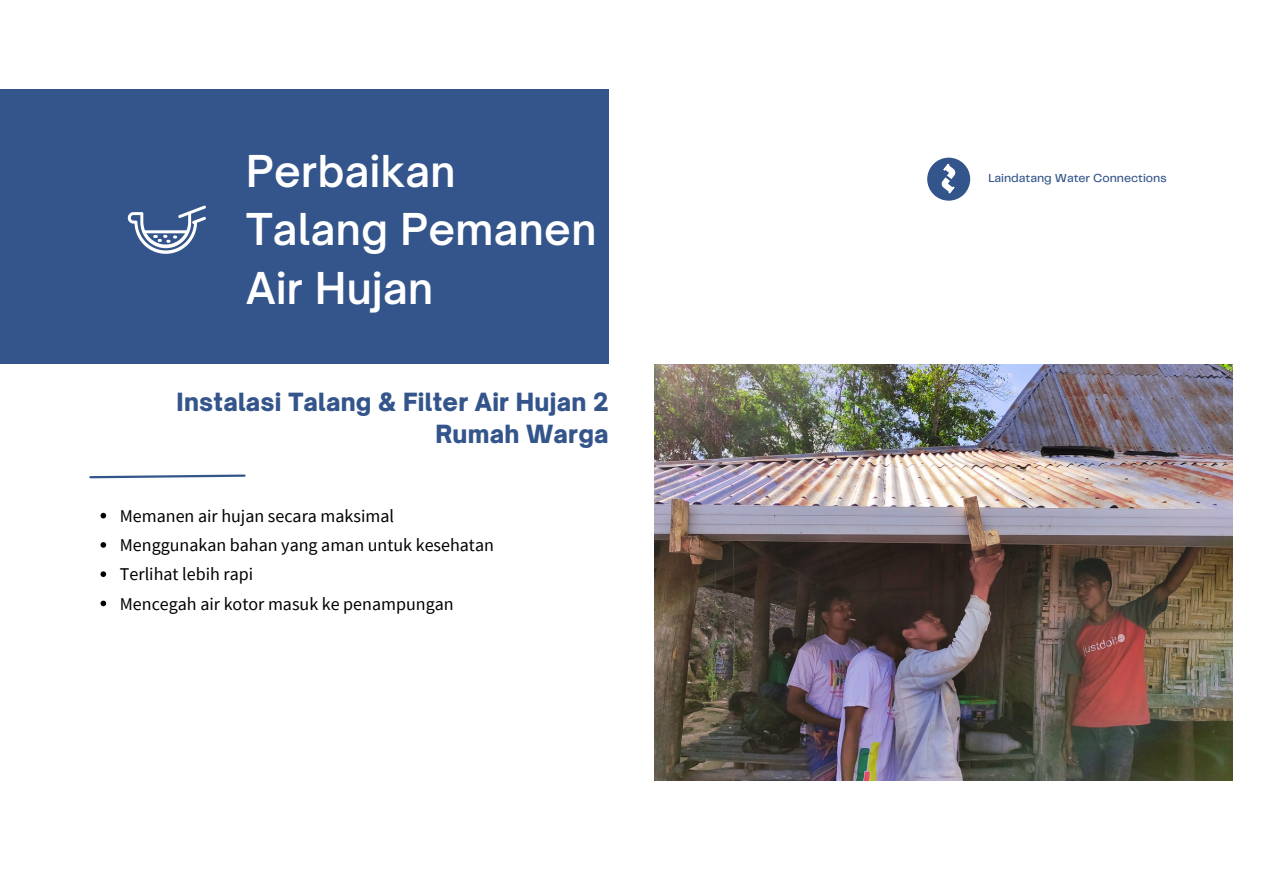
<style>
.page{position:relative;width:1263px;height:894px;background:#fff}
.page>*{position:absolute;margin:0;border:0;box-sizing:border-box;transform-origin:0 0}
.t1{font:600 42px/58.5px "Open Sauce One";letter-spacing:.01em;color:#fff}
.t2{font:900 24px/32.5px "Open Sauce One";letter-spacing:.01em;color:#34558b;text-align:right}
.t3{font:18px "Source Sans Pro";color:#000}
.t4{font:500 12px "Telegraf";color:#34558b}
</style>
<div class="page">
<img style="left:654px;top:364px;width:578px;height:416px">
<svg style="left:101px;top:512px;width:5px;height:6px"></svg>
<svg style="left:101px;top:542px;width:5px;height:5px"></svg>
<svg style="left:101px;top:571px;width:5px;height:6px"></svg>
<svg style="left:101px;top:600px;width:5px;height:6px"></svg>
<div style="left:0;top:89px;width:609px;height:274px;background:#34558b"></div>
<svg style="left:128px;top:205px;width:78px;height:49px"></svg>
<svg style="left:89px;top:474px;width:157px;height:5px"></svg>
<div style="left:927px;top:158px;width:43px;height:43px;background:#34558b;border-radius:50%"></div>
<svg style="left:934px;top:163px;width:30px;height:31px"></svg>
<p class="t1" style="left:246px;top:141px;width:352px">Perbaikan<br>Talang Pemanen<br>Air Hujan</p>
<p class="t2" style="left:177px;top:385px;width:433px">Instalasi Talang &amp; Filter Air Hujan 2<br>Rumah Warga</p>
<p class="t3" style="left:120px;top:504px;width:276px">Memanen air hujan secara maksimal</p>
<p class="t3" style="left:120px;top:533px;width:376px">Menggunakan bahan yang aman untuk kesehatan</p>
<p class="t3" style="left:120px;top:562px;width:135px">Terlihat lebih rapi</p>
<p class="t3" style="left:120px;top:591px;width:335px">Mencegah air kotor masuk ke penampungan</p>
<p class="t4" style="left:988px;top:173px;width:180px">Laindatang Water Connections</p>
</div>
